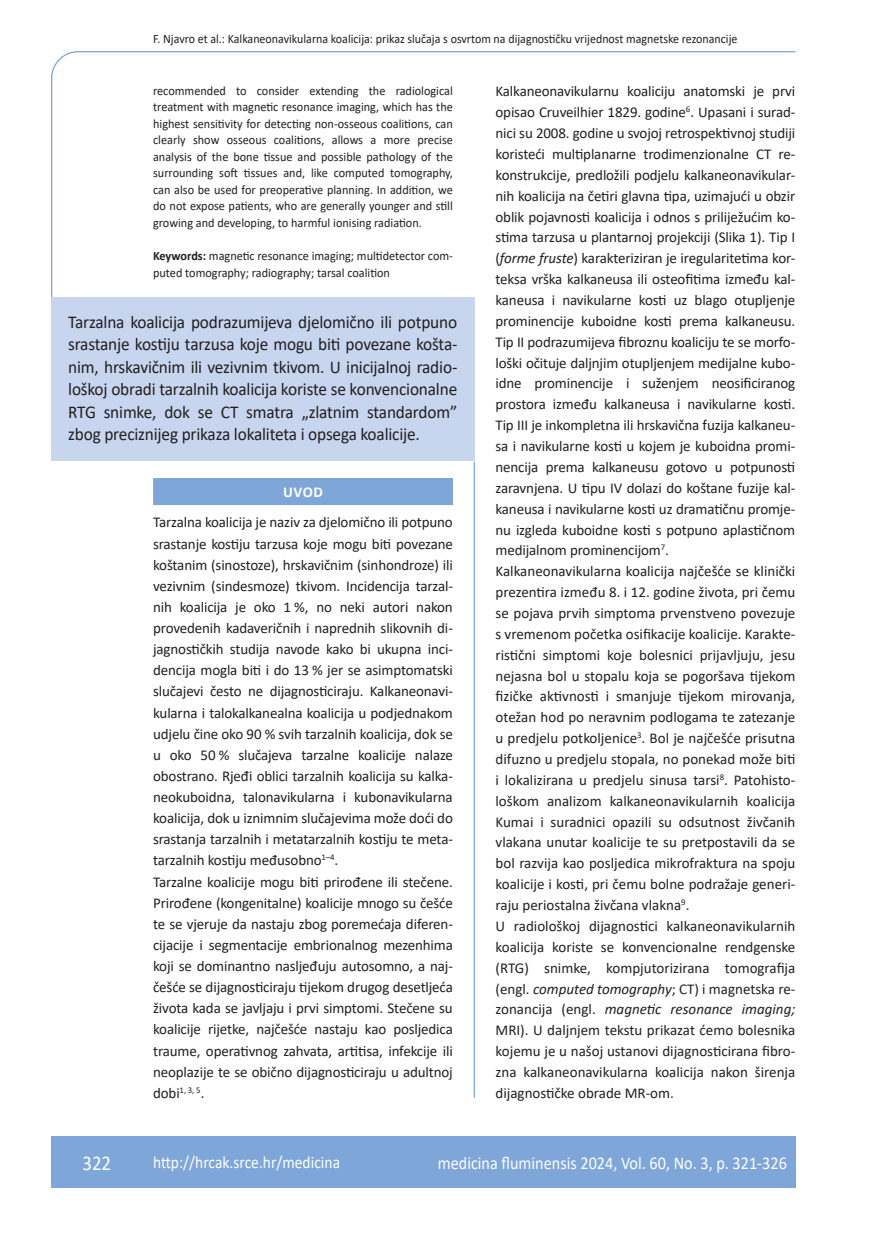
<style>
.page{position:relative;width:872px;height:1234px;background:#fff}
.page>*{position:absolute;margin:0;border:0;box-sizing:border-box;transform-origin:0 0}
.t1{font:21px "Calibri";color:#fff;scale:.9 1}
.t2{font:18px/22.5px "Calibri";letter-spacing:-.01em;color:#231f20;text-align:justify;scale:.96 1}
.t3{font:18px "Calibri";color:#fff;scale:.9 1}
.t4{font:17.25px "Calibri";color:#fff;scale:.9 1}
.t5{font:15px/20.9px "Calibri";letter-spacing:-.01em;color:#231f20}
.t6{font:700 15px "Calibri";color:#fff}
.t7{font:12.75px/16.5px "Calibri";color:#231f20;text-align:justify;scale:.96 1}
.t8{font:12.75px "Calibri";color:#231f20;scale:.94 1}
.s1{font-weight:700}
.s2{font-style:italic}
</style>
<div class="page">
<svg style="left:51px;top:51px;width:745px;height:249px"></svg>
<hr style="left:473px;top:461px;width:2px;height:636px;background:#7ea6d8">
<div style="left:51px;top:1135px;width:744px;height:51px;background:#7ea6d8"></div>
<div style="left:51px;top:297px;width:423px;height:164px;background:#c7d5ee"></div>
<div style="left:153px;top:478px;width:300px;height:27px;background:#7ea6d8"></div>
<p class="t8" style="left:153px;top:29px;width:623px">F. Njavro et al.: Kalkaneonavikularna koalicija: prikaz slučaja s osvrtom na dijagnostičku vrijednost magnetske rezonancije</p>
<p class="t7" style="left:153px;top:82px;width:314px">recommended to consider extending the radiological treatment with magnetic resonance imaging, which has the highest sensitivity for detecting non-osseous coalitions, can clearly show osseous coalitions, allows a more precise analysis of the bone tissue and possible pathology of the surrounding soft tissues and, like computed tomography, can also be used for preoperative planning. In addition, we do not expose patients, who are generally younger and still growing and developing, to harmful ionising radiation.</p>
<p class="t7" style="left:153px;top:247px;width:314px"><span class="s1">Keywords:</span> magnetic resonance imaging; multidetector com&shy;puted tomography; radiography; tarsal coalition</p>
<p class="t2" style="left:68px;top:310px;width:407px">Tarzalna koalicija podrazumijeva djelomično ili potpuno srastanje kostiju tarzusa koje mogu biti povezane košta&shy;nim, hrskavičnim ili vezivnim tkivom. U inicijalnoj radio&shy;loškoj obradi tarzalnih koalicija koriste se konvencionalne RTG snimke, dok se CT smatra „zlatnim standardom” zbog preciznijeg prikaza lokaliteta i opsega koalicije.</p>
<p class="t6" style="left:283px;top:481px;width:41px">UVOD</p>
<p class="t5" style="left:153px;top:511px;width:301px">Tarzalna koalicija je naziv za djelomično ili potpuno srastanje kostiju tarzusa koje mogu biti povezane koštanim (sinostoze), hrskavičnim (sinhondroze) ili vezivnim (sindesmoze) tkivom. Incidencija tarzal&shy;nih koalicija je oko 1 %, no neki autori nakon provedenih kadaveričnih i naprednih slikovnih di&shy;jagnostičkih studija navode kako bi ukupna inci&shy;dencija mogla biti i do 13 % jer se asimptomatski slučajevi često ne dijagnosticiraju. Kalkaneonavi&shy;kularna i talokalkanealna koalicija u podjednakom udjelu čine oko 90 % svih tarzalnih koalicija, dok se u oko 50 % slučajeva tarzalne koalicije nalaze obostrano. Rjeđi oblici tarzalnih koalicija su kalka&shy;neokuboidna, talonavikularna i kubonavikularna koalicija, dok u iznimnim slučajevima može doći do srastanja tarzalnih i metatarzalnih kostiju te meta&shy;tarzalnih kostiju međusobno<sup>1–4</sup>.<br>Tarzalne koalicije mogu biti prirođene ili stečene.<br>Prirođene (kongenitalne) koalicije mnogo su češće te se vjeruje da nastaju zbog poremećaja diferen&shy;cijacije i segmentacije embrionalnog mezenhima koji se dominantno nasljeđuju autosomno, a naj&shy;češće se dijagnosticiraju tijekom drugog desetljeća života kada se javljaju i prvi simptomi. Stečene su koalicije rijetke, najčešće nastaju kao posljedica traume, operativnog zahvata, artitisa, infekcije ili neoplazije te se obično dijagnosticiraju u adultnoj dobi<sup>1,</sup> <sup>3,</sup> <sup>5</sup>.</p>
<p class="t5" style="left:495px;top:81px;width:301px">Kalkaneonavikularnu koaliciju anatomski je prvi opisao Cruveilhier 1829. godine<sup>6</sup>. Upasani i surad&shy;nici su 2008. godine u svojoj retrospektivnoj studiji koristeći multiplanarne trodimenzionalne CT re&shy;konstrukcije, predložili podjelu kalkaneonavikular&shy;nih koalicija na četiri glavna tipa, uzimajući u obzir oblik pojavnosti koalicija i odnos s priliježućim ko&shy;stima tarzusa u plantarnoj projekciji (Slika 1). Tip I (<span class="s2">forme fruste</span>) karakteriziran je iregularitetima kor&shy;teksa vrška kalkaneusa ili osteofitima između kal&shy;kaneusa i navikularne kosti uz blago otupljenje prominencije kuboidne kosti prema kalkaneusu.<br>Tip II podrazumijeva fibroznu koaliciju te se morfo&shy;loški očituje daljnjim otupljenjem medijalne kubo&shy;idne prominencije i suženjem neosificiranog prostora između kalkaneusa i navikularne kosti.<br>Tip III je inkompletna ili hrskavična fuzija kalkaneu&shy;sa i navikularne kosti u kojem je kuboidna promi&shy;nencija prema kalkaneusu gotovo u potpunosti zaravnjena. U tipu IV dolazi do koštane fuzije kal&shy;kaneusa i navikularne kosti uz dramatičnu promje&shy;nu izgleda kuboidne kosti s potpuno aplastičnom medijalnom prominencijom<sup>7</sup>.<br>Kalkaneonavikularna koalicija najčešće se klinički prezentira između 8. i 12. godine života, pri čemu se pojava prvih simptoma prvenstveno povezuje s vremenom početka osifikacije koalicije. Karakte&shy;ristični simptomi koje bolesnici prijavljuju, jesu nejasna bol u stopalu koja se pogoršava tijekom fizičke aktivnosti i smanjuje tijekom mirovanja, otežan hod po neravnim podlogama te zatezanje u predjelu potkoljenice<sup>3</sup>. Bol je najčešće prisutna difuzno u predjelu stopala, no ponekad može biti i lokalizirana u predjelu sinusa tarsi<sup>8</sup>. Patohisto&shy;loškom analizom kalkaneonavikularnih koalicija Kumai i suradnici opazili su odsutnost živčanih vlakana unutar koalicije te su pretpostavili da se bol razvija kao posljedica mikrofraktura na spoju koalicije i kosti, pri čemu bolne podražaje generi&shy;raju periostalna živčana vlakna<sup>9</sup>.<br>U radiološkoj dijagnostici kalkaneonavikularnih koalicija koriste se konvencionalne rendgenske (RTG) snimke, kompjutorizirana tomografija (engl. <span class="s2">computed tomography</span>; CT) i magnetska re&shy;zonancija (engl. <span class="s2">magnetic resonance imaging; </span>MRI). U daljnjem tekstu prikazat ćemo bolesnika kojemu je u našoj ustanovi dijagnosticirana fibro&shy;zna kalkaneonavikularna koalicija nakon širenja dijagnostičke obrade MR-om.</p>
<h1 class="t1" style="left:82px;top:1147px;width:33px">322</h1>
<p class="t4" style="left:153px;top:1149px;width:209px">http://hrcak.srce.hr/medicina</p>
<p class="t3" style="left:438px;top:1149px;width:389px">medicina fluminensis 2024, Vol. 60, No. 3, p. 321-326</p>
</div>
